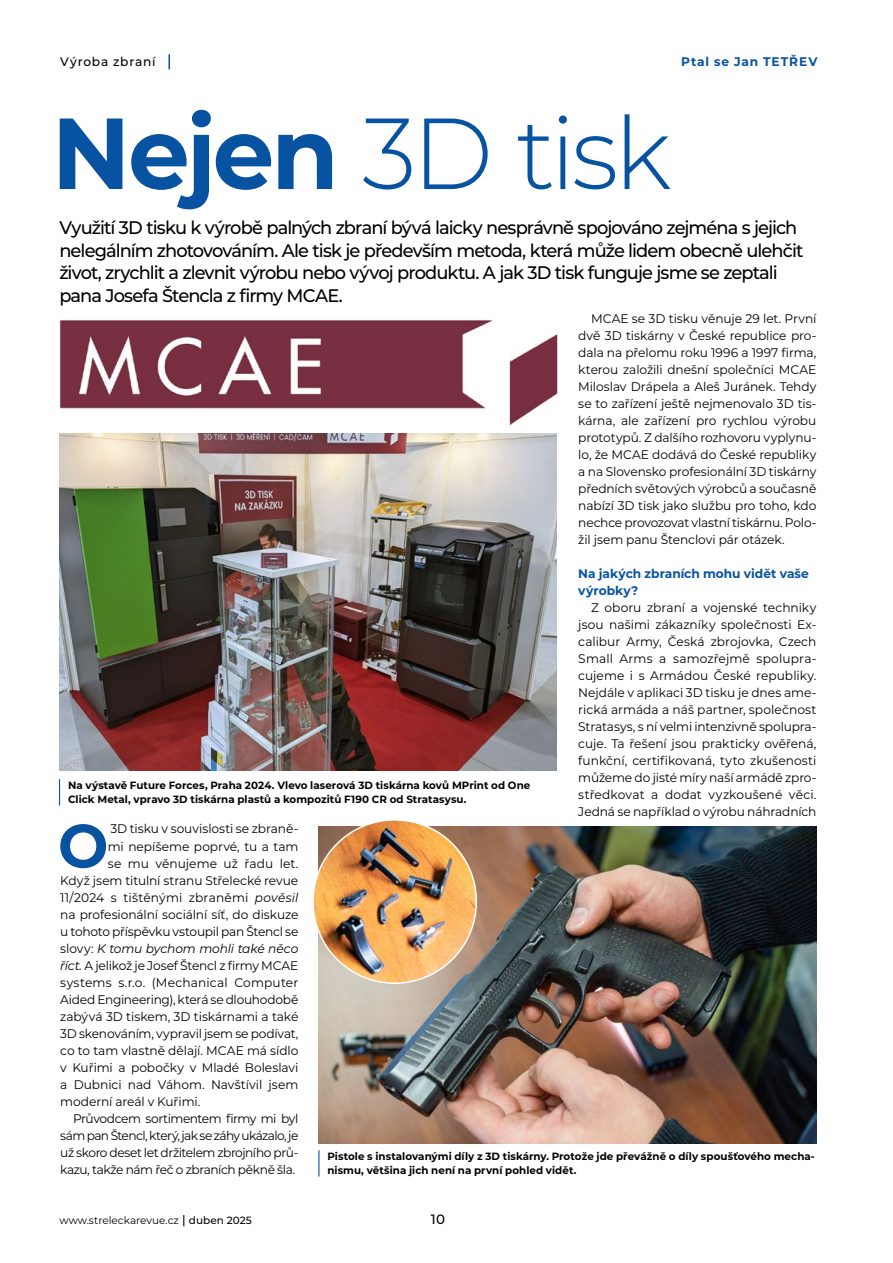
<style>
.page{position:relative;width:893px;height:1263px;background:#fff}
.page>*{position:absolute;margin:0;border:0;box-sizing:border-box;transform-origin:0 0}
.t1{font:300 100.65px "Montserrat";letter-spacing:-.04em;color:#0853a1}
.t2{font:700 61.05px "Montserrat";color:#0853a1}
.t3{font:500 18.15px/22.5px "Montserrat";letter-spacing:-.05em;color:#000}
.t4{font:500 13.5px "Montserrat";color:#000}
.t5{font:12.45px/17px "Montserrat";letter-spacing:-.01em;color:#000;text-align:justify}
.t6{font:12.45px "Montserrat";letter-spacing:-.035em;color:#000}
.t7{font:12.45px "Montserrat";letter-spacing:.015em;color:#000}
.t8{font:12.45px "Montserrat";letter-spacing:-.05em;color:#000}
.t9{font:700 12.45px/17px "Montserrat";letter-spacing:.005em;color:#0853a1}
.t10{font:12.45px "Montserrat";letter-spacing:-.04em;color:#000}
.t11{font:italic 12.45px "Montserrat";letter-spacing:-.01em;color:#000}
.t12{font:700 12.45px "Montserrat";letter-spacing:.07em;color:#0853a1}
.t13{font:500 12.45px "Montserrat";letter-spacing:.065em;color:#000}
.t14{font:700 10.5px/13.5px "Montserrat";letter-spacing:.005em;color:#000}
.t15{font:10.5px "Montserrat";letter-spacing:-.005em;color:#000}
.s1{font-weight:700}
.s2{font-style:italic}
.s3{font-style:normal}
.s4{font-weight:500;font-size:12px}
.s5{font-weight:500}
</style>
<div class="page">
<svg style="left:168px;top:54px;width:2px;height:15px"></svg>
<svg style="left:59px;top:779px;width:1px;height:26px"></svg>
<img style="left:59px;top:433px;width:498px;height:337px">
<img style="left:319px;top:826px;width:497px;height:318px">
<svg style="left:318px;top:1150px;width:1px;height:26px"></svg>
<img style="left:313px;top:820px;width:163px;height:163px;border-radius:82px">
<img style="left:59px;top:319px;width:499px;height:106px">
<p class="t13" style="left:60px;top:53px;width:97px">Výroba zbraní</p>
<p class="t12" style="left:681px;top:53px;width:138px">Ptal se Jan TETŘEV</p>
<h1 class="t1" style="left:52px;top:85px;width:622px"><span class="s1">Nejen</span> 3D tisk</h1>
<p class="t3" style="left:59px;top:216px;width:746px">Využití 3D tisku k výrobě palných zbraní bývá laicky nesprávně spojováno zejména s jejich nelegálním zhotovováním. Ale tisk je především metoda, která může lidem obecně ulehčit život, zrychlit a zlevnit výrobu nebo vývoj produktu. A jak 3D tisk funguje jsme se zeptali pana Josefa Štencla z firmy MCAE.</p>
<p class="t14" style="left:68px;top:778px;width:464px">Na výstavě Future Forces, Praha 2024. Vlevo laserová 3D tiskárna kovů MPrint od One<br>Click Metal, vpravo 3D tiskárna plastů a kompozitů F190 CR od Stratasysu.</p>
<p class="t5" style="left:578px;top:310px;width:240px;text-indent:13px">MCAE se 3D tisku věnuje 29 let. První dvě 3D tiskárny v České republice pro&shy;dala na přelomu roku 1996 a 1997 firma, kterou založili dnešní společníci MCAE Miloslav Drápela a Aleš Juránek. Tehdy se to zařízení ještě nejmenovalo 3D tis&shy;kárna, ale zařízení pro rychlou výrobu prototypů. Z dalšího rozhovoru vyplynu&shy;lo, že MCAE dodává do České republiky a na Slovensko profesionální 3D tiskárny předních světových výrobců a současně nabízí 3D tisk jako službu pro toho, kdo nechce provozovat vlastní tiskárnu. Polo&shy;žil jsem panu Štenclovi pár otázek.</p>
<p class="t9" style="left:578px;top:565px;width:232px">Na jakých zbraních mohu vidět vaše výrobky?</p>
<p class="t5" style="left:578px;top:599px;width:240px;text-indent:13px">Z oboru zbraní a vojenské techniky jsou našimi zákazníky společnosti Ex&shy;calibur Army, Česká zbrojovka, Czech Small Arms a samozřejmě spolupra&shy;cujeme i s Armádou České republiky.<br>Nejdále v aplikaci 3D tisku je dnes ame&shy;rická armáda a náš partner, společnost Stratasys, s ní velmi intenzivně spolupra&shy;cuje. Ta řešení jsou prakticky ověřená, funkční, certifikovaná, tyto zkušenosti můžeme do jisté míry naší armádě zpro&shy;středkovat a dodat vyzkoušené věci.<br>Jedná se například o výrobu náhradních</p>
<h2 class="t2" style="left:58px;top:802px;width:52px">O</h2>
<p class="t5" style="left:110px;top:820px;width:189px">3D tisku v souvislosti se zbraně-</p>
<p class="t5" style="left:108px;top:837px;width:192px">mi nepíšeme poprvé, tu a tam</p>
<p class="t5" style="left:108px;top:854px;width:192px">se mu věnujeme už řadu let.</p>
<p class="t5" style="left:60px;top:871px;width:240px">Když jsem titulní stranu Střelecké revue</p>
<p class="t7" style="left:60px;top:888px;width:240px">11/2024 s tištěnými zbraněmi <span class="s2">pověsil</span></p>
<p class="t5" style="left:60px;top:905px;width:240px">na profesionální sociální síť, do diskuze</p>
<p class="t5" style="left:60px;top:922px;width:240px">u tohoto příspěvku vstoupil pan Štencl se</p>
<p class="t11" style="left:60px;top:939px;width:240px"><span class="s3">slovy:</span> K tomu bychom mohli také něco</p>
<p class="t5" style="left:60px;top:956px;width:240px"><span class="s2">říct.</span> A jelikož je Josef Štencl z firmy MCAE</p>
<p class="t7" style="left:60px;top:973px;width:240px">systems s.r.o. (Mechanical Computer</p>
<p class="t5" style="left:60px;top:990px;width:240px">Aided Engineering), která se dlouhodobě</p>
<p class="t5" style="left:60px;top:1007px;width:240px">zabývá 3D tiskem, 3D tiskárnami a také</p>
<p class="t5" style="left:60px;top:1024px;width:240px">3D skenováním, vypravil jsem se podívat,</p>
<p class="t5" style="left:60px;top:1041px;width:240px">co to tam vlastně dělají. MCAE má sídlo</p>
<p class="t5" style="left:60px;top:1058px;width:240px">v Kuřimi a pobočky v Mladé Boleslavi</p>
<p class="t5" style="left:60px;top:1075px;width:240px">a Dubnici nad Váhom. Navštívil jsem</p>
<p class="t5" style="left:60px;top:1092px;width:142px">moderní areál v Kuřimi.</p>
<p class="t6" style="left:73px;top:1110px;width:227px">Průvodcem sortimentem firmy mi byl</p>
<p class="t8" style="left:60px;top:1127px;width:240px">sám pan Štencl, který, jak se záhy ukázalo, je</p>
<p class="t6" style="left:60px;top:1144px;width:240px">už skoro deset let držitelem zbrojního prů-</p>
<p class="t10" style="left:60px;top:1161px;width:236px">kazu, takže nám řeč o zbraních pěkně šla.</p>
<p class="t15" style="left:60px;top:1213px;width:194px">www.streleckarevue.cz <span class="s4">|</span> <span class="s5">duben 2025</span></p>
<p class="t14" style="left:327px;top:1149px;width:489px">Pistole s instalovanými díly z 3D tiskárny. Protože jde převážně o díly spoušťového mecha&shy;nismu, většina jich není na první pohled vidět.</p>
<p class="t4" style="left:431px;top:1210px;width:16px">10</p>
</div>
